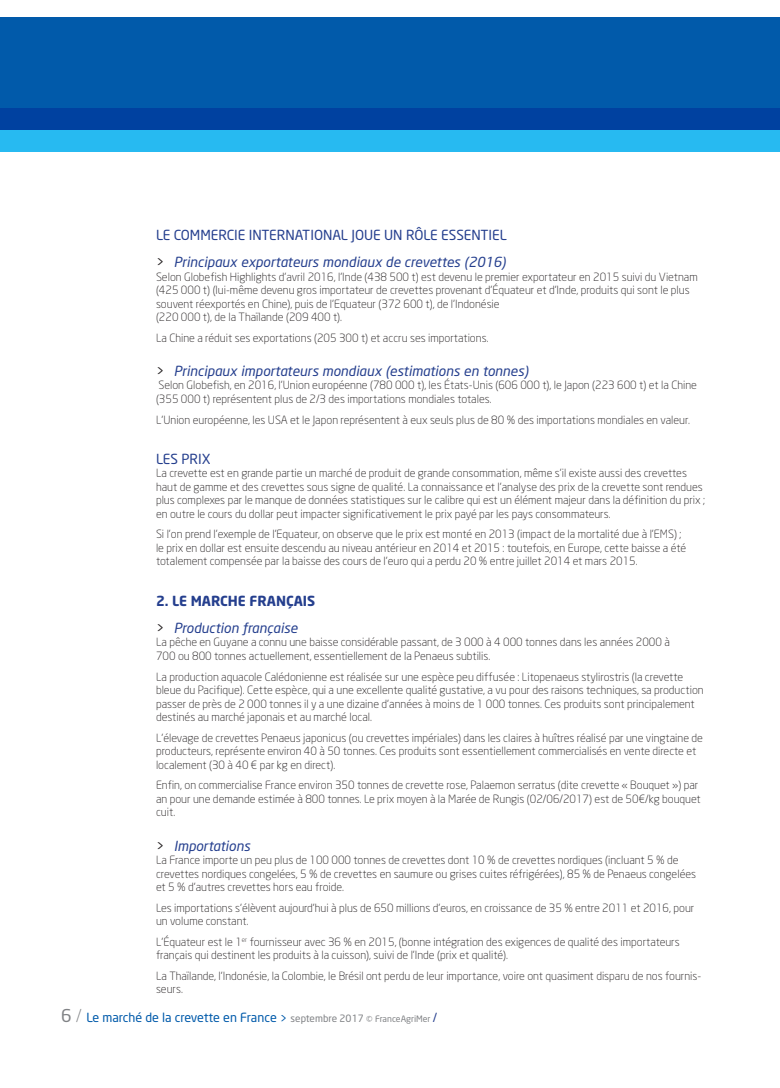
<style>
.page{position:relative;width:780px;height:1088px;background:#fff}
.page>*{position:absolute;margin:0;border:0;box-sizing:border-box;transform-origin:0 0}
.t1{font:italic 13.75px "Neo Sans";color:#253f8e}
.Titre{font:13.75px "Neo Sans";color:#253f8e}
.Titre-2{font:700 13.75px "Neo Sans";color:#253f8e}
.t2{font:12.5px "Neo Sans";color:#015aaa}
.TEXTE{font:300 11.25px/13.5px "Neo Sans";color:#231f20}
.s1{font-style:normal;color:#231f20}
.s2{font-size:17.5px;color:#808285}
.s3{font-weight:300;font-size:17.5px;color:#808285}
.s4{font-size:10px;color:#808285}
.s5{font-size:8.75px;color:#808285}
.s6{color:#253f8e}
</style>
<div class="page">
<div style="left:0;top:108px;width:780px;height:43px;background:#27baf1"></div>
<div style="left:0;top:18px;width:780px;height:112px;background:linear-gradient(to bottom,#0161ad,#0049a3)"></div>
<p class="Titre" style="left:156px;top:226px;width:352px">LE COMMERCIE INTERNATIONAL JOUE UN RÔLE ESSENTIEL</p>
<p class="t1" style="left:156px;top:254px;width:351px"><span class="s1">&gt;</span> Principaux exportateurs mondiaux de crevettes (2016)</p>
<p class="TEXTE" style="left:156px;top:270px;width:543px">Selon Globefish Highlights d’avril 2016, l’Inde (438 500 t) est devenu le premier exportateur en 2015 suivi du Vietnam (425 000 t) (lui-même devenu gros importateur de crevettes provenant d’Équateur et d’Inde, produits qui sont le plus souvent réexportés en Chine), puis de l’Equateur (372 600 t), de l’Indonésie<br>(220 000 t), de la Thaïlande (209 400 t).</p>
<p class="TEXTE" style="left:156px;top:331px;width:334px">La Chine a réduit ses exportations (205 300 t) et accru ses importations.</p>
<p class="t1" style="left:156px;top:362px;width:374px"><span class="s1">&gt;</span> Principaux importateurs mondiaux (estimations en tonnes)</p>
<p class="TEXTE" style="left:156px;top:378px;width:542px">Selon Globefish, en 2016, l’Union européenne (780 000 t), les États-Unis (606 000 t), le Japon (223 600 t) et la Chine (355 000 t) représentent plus de 2/3 des importations mondiales totales.</p>
<p class="TEXTE" style="left:156px;top:412px;width:535px">L’Union européenne, les USA et le Japon représentent à eux seuls plus de 80 % des importations mondiales en valeur.</p>
<p class="Titre" style="left:156px;top:450px;width:56px">LES PRIX</p>
<p class="TEXTE" style="left:156px;top:466px;width:550px">La crevette est en grande partie un marché de produit de grande consommation, même s’il existe aussi des crevettes haut de gamme et des crevettes sous signe de qualité. La connaissance et l’analyse des prix de la crevette sont rendues plus complexes par le manque de données statistiques sur le calibre qui est un élément majeur dans la définition du prix ; en outre le cours du dollar peut impacter significativement le prix payé par les pays consommateurs.</p>
<p class="TEXTE" style="left:156px;top:527px;width:531px">Si l’on prend l’exemple de l’Equateur, on observe que le prix est monté en 2013 (impact de la mortalité due à l’EMS) ; le prix en dollar est ensuite descendu au niveau antérieur en 2014 et 2015 : toutefois, en Europe, cette baisse a été totalement compensée par la baisse des cours de l’euro qui a perdu 20 % entre juillet 2014 et mars 2015.</p>
<p class="Titre-2" style="left:156px;top:592px;width:161px">2. LE MARCHE FRANÇAIS</p>
<p class="t1" style="left:156px;top:619px;width:143px"><span class="s1">&gt;</span> Production française</p>
<p class="TEXTE" style="left:156px;top:635px;width:515px">La pêche en Guyane a connu une baisse considérable passant, de 3 000 à 4 000 tonnes dans les années 2000 à<br>700 ou 800 tonnes actuellement, essentiellement de la Penaeus subtilis.</p>
<p class="TEXTE" style="left:156px;top:670px;width:549px">La production aquacole Calédonienne est réalisée sur une espèce peu diffusée : Litopenaeus stylirostris (la crevette bleue du Pacifique). Cette espèce, qui a une excellente qualité gustative, a vu pour des raisons techniques, sa production passer de près de 2 000 tonnes il y a une dizaine d’années à moins de 1 000 tonnes. Ces produits sont principalement destinés au marché japonais et au marché local.</p>
<p class="TEXTE" style="left:156px;top:731px;width:548px">L’élevage de crevettes Penaeus japonicus (ou crevettes impériales) dans les claires à huîtres réalisé par une vingtaine de producteurs, représente environ 40 à 50 tonnes. Ces produits sont essentiellement commercialisés en vente directe et localement (30 à 40 € par kg en direct).</p>
<p class="TEXTE" style="left:156px;top:778px;width:546px">Enfin, on commercialise France environ 350 tonnes de crevette rose, Palaemon serratus (dite crevette « Bouquet ») par an pour une demande estimée à 800 tonnes. Le prix moyen à la Marée de Rungis (02/06/2017) est de 50€/kg bouquet cuit.</p>
<p class="t1" style="left:156px;top:837px;width:96px"><span class="s1">&gt;</span> Importations</p>
<p class="TEXTE" style="left:156px;top:853px;width:541px">La France importe un peu plus de 100 000 tonnes de crevettes dont 10 % de crevettes nordiques (incluant 5 % de crevettes nordiques congelées, 5 % de crevettes en saumure ou grises cuites réfrigérées), 85 % de Penaeus congelées et 5 % d’autres crevettes hors eau froide.</p>
<p class="TEXTE" style="left:156px;top:900px;width:540px">Les importations s’élèvent aujourd’hui à plus de 650 millions d’euros, en croissance de 35 % entre 2011 et 2016, pour un volume constant.</p>
<p class="TEXTE" style="left:156px;top:935px;width:525px">L'Équateur est le 1<sup>er</sup> fournisseur avec 36 % en 2015, (bonne intégration des exigences de qualité des importateurs français qui destinent les produits à la cuisson), suivi de l'Inde (prix et qualité).</p>
<p class="TEXTE" style="left:156px;top:969px;width:547px">La Thaïlande, l’Indonésie, la Colombie, le Brésil ont perdu de leur importance, voire ont quasiment disparu de nos fournis&shy;seurs.</p>
<p class="t2" style="left:61px;top:1010px;width:377px"><span class="s2">6</span> <span class="s3">/</span> Le marché de la crevette en France &gt; <span class="s4">septembre 2017</span> <span class="s5">© FranceAgriMer</span> <span class="s6">/</span></p>
</div>
